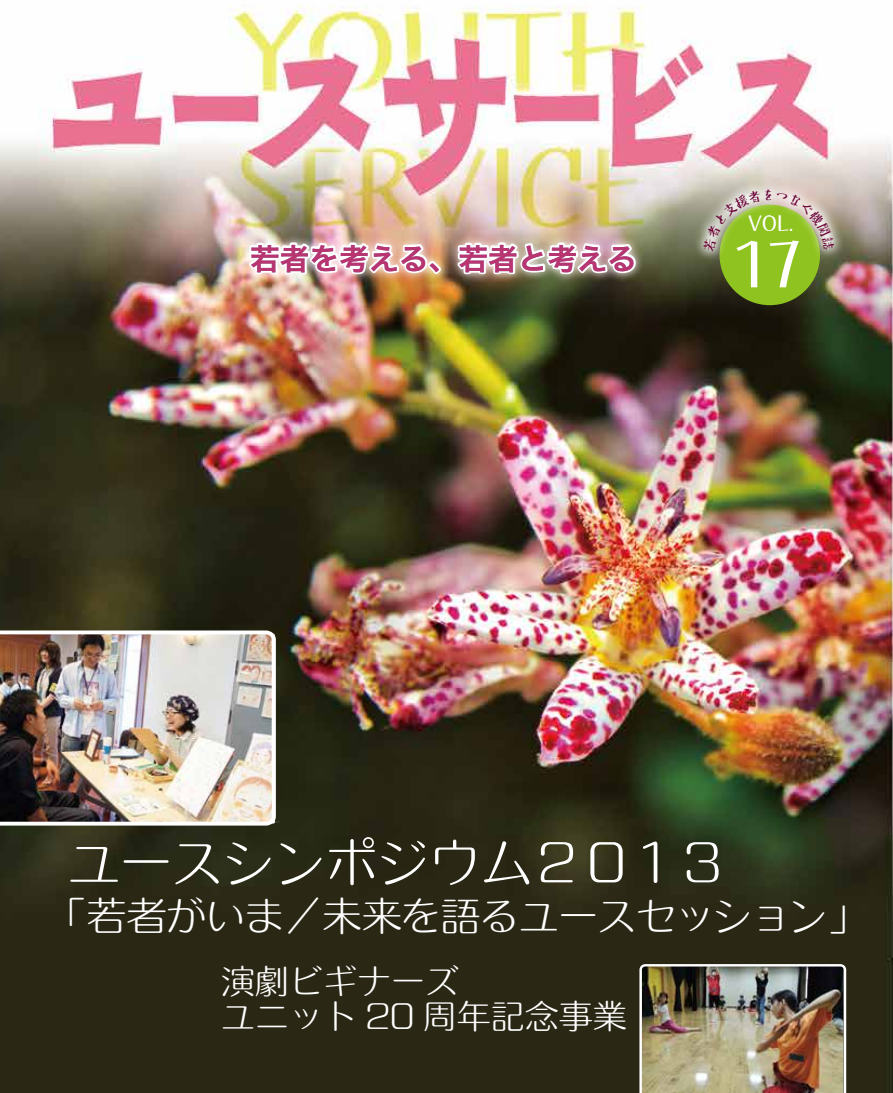
<style>
.page{position:relative;width:893px;height:1093px;background:#fff}
.page>*{position:absolute;margin:0;border:0;box-sizing:border-box;transform-origin:0 0}
.t1{font:500 62.7px "Gagaku";color:#fff}
.t2{font:53.1px "Seibi Ai M";letter-spacing:-.035em;color:#fff}
.t3{font:40.35px "Seibi Ai M";letter-spacing:-.03em;color:#fff}
.t4{font:34.05px/35.1px "Seibi Ai M";color:#fff}
.t5{font:29.7px "Hira Kaku Pro W6";color:#b83570}
.t6{font:500 21.3px "Gagaku";color:#fff}
</style>
<div class="page">
<img style="left:0;top:5px;width:893px;height:1088px">
<img style="left:0;top:630px;width:276px;height:195px">
<img style="left:639px;top:964px;width:207px;height:129px">
<img style="left:240px;top:233px;width:405px;height:51px">
<img style="left:244px;top:178px;width:201px;height:100px">
<img style="left:452px;top:178px;width:186px;height:100px">
<div style="left:719px;top:205px;width:101px;height:100px;background:#8fc31f;border-radius:50%"></div>
<svg style="left:692px;top:177px;width:154px;height:85px"></svg>
<svg style="left:703px;top:189px;width:132px;height:62px"></svg>
<p class="t6" style="left:748px;top:211px;width:47px">VOL.</p>
<p class="t5" style="left:250px;top:232px;width:388px">若者を考える、若者と考える</p>
<h1 class="t1" style="left:733px;top:229px;width:70px">17</h1>
<h2 class="t2" style="left:68px;top:836px;width:663px">ユースシンポジウム２０１３</h2>
<p class="t3" style="left:47px;top:895px;width:822px">「若者がいま／未来を語るユースセッション「</p>
<p class="t4" style="left:221px;top:964px;width:407px">演劇ビギナーズ<br>ユニット 20 周年記念事業</p>
</div>
